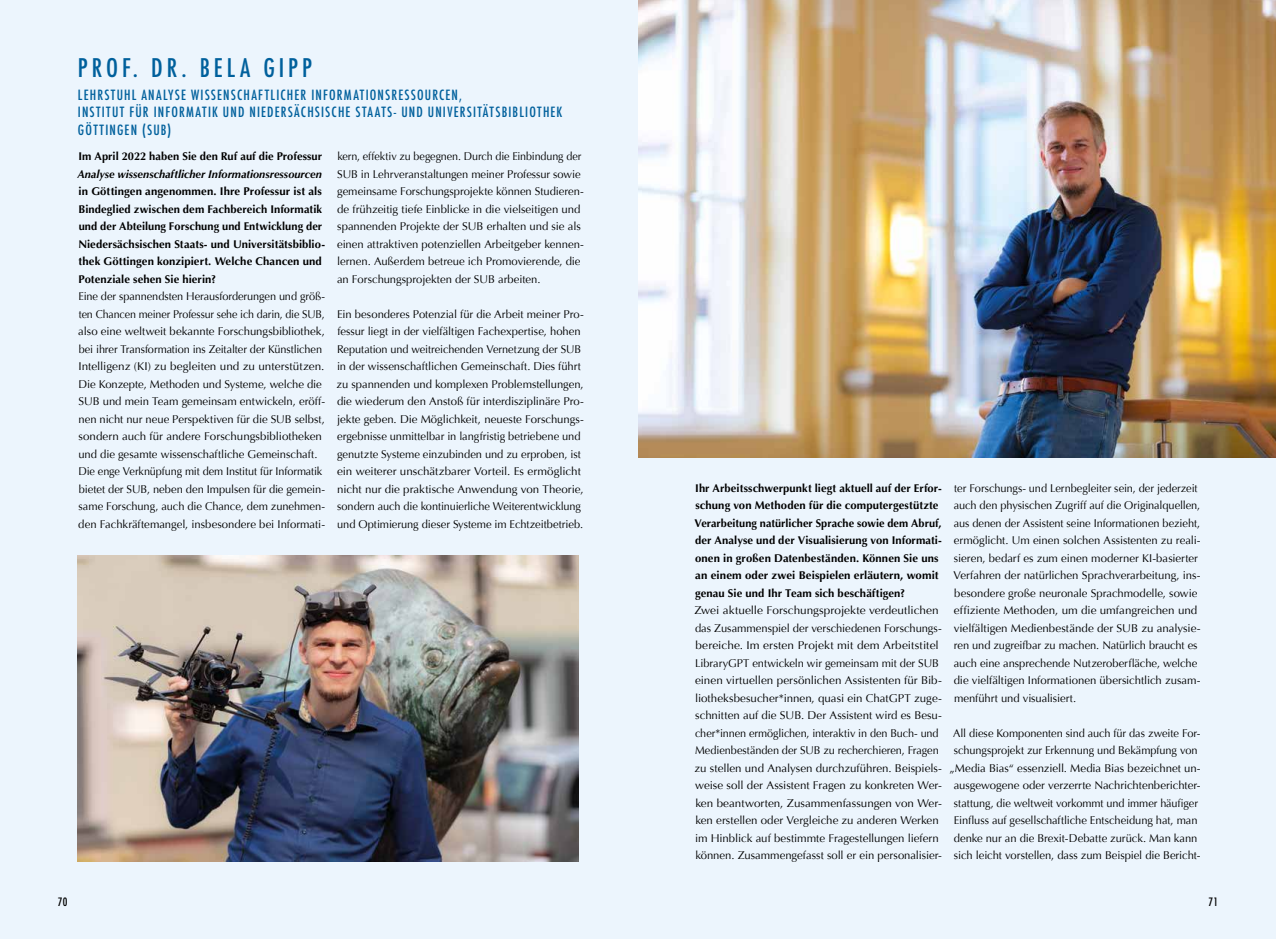
<style>
.page{position:relative;width:1276px;height:939px;background:#ecf5fd}
.page>*{position:absolute;margin:0;border:0;box-sizing:border-box;transform-origin:0 0}
.t1{font:500 condensed 25px "Futura";letter-spacing:.155em;color:#00609c}
.t2{font:500 condensed 13.75px/17.5px "Futura";letter-spacing:.085em;color:#00609c}
.t3{font:11.25px/17.5px "Optima";letter-spacing:-.005em;color:#000}
.t4{font:11.25px/17.5px "Optima";letter-spacing:-.005em;color:#000;scale:1.05 1}
.t5{font:700 11.25px/17.5px "Optima";letter-spacing:.005em;color:#000}
.t6{font:11.25px/17.5px "Optima";letter-spacing:-.005em;color:#000;scale:.96 1}
.t7{font:italic 700 11.25px "Optima";color:#000}
.t8{font:500 condensed 11.25px "Futura";color:#000}
</style>
<div class="page">
<img style="left:78px;top:555px;width:500px;height:306px">
<img style="left:638px;top:0;width:638px;height:458px">
<h1 class="t1" style="left:78px;top:52px;width:235px">PROF. DR. BELA GIPP</h1>
<p class="t2" style="left:78px;top:86px;width:486px">LEHRSTUHL ANALYSE WISSENSCHAFTLICHER INFORMATIONSRESSOURCEN,<br>INSTITUT FÜR INFORMATIK UND NIEDERSÄCHSISCHE STAATS- UND UNIVERSITÄTSBIBLIOTHEK<br>GÖTTINGEN (SUB)</p>
<p class="t6" style="left:337px;top:148px;width:259px">kern, effektiv zu begegnen. Durch die Einbindung der SUB in Lehrveranstaltungen meiner Professur sowie gemeinsame Forschungsprojekte können Studieren&shy;de frühzeitig tiefe Einblicke in die vielseitigen und spannenden Projekte der SUB erhalten und sie als einen attraktiven potenziellen Arbeitgeber kennen&shy;lernen. Außerdem betreue ich Promovierende, die an Forschungsprojekten der SUB arbeiten.</p>
<p class="t3" style="left:337px;top:305px;width:249px">Ein besonderes Potenzial für die Arbeit meiner Pro&shy;fessur liegt in der vielfältigen Fachexpertise, hohen Reputation und weitreichenden Vernetzung der SUB in der wissenschaftlichen Gemeinschaft. Dies führt zu spannenden und komplexen Problemstellungen, die wiederum den Anstoß für interdisziplinäre Pro&shy;jekte geben. Die Möglichkeit, neueste Forschungs&shy;ergebnisse unmittelbar in langfristig betriebene und genutzte Systeme einzubinden und zu erproben, ist ein weiterer unschätzbarer Vorteil. Es ermöglicht nicht nur die praktische Anwendung von Theorie, sondern auch die kontinuierliche Weiterentwicklung und Optimierung dieser Systeme im Echtzeitbetrieb.</p>
<p class="t5" style="left:78px;top:148px;width:245px">Im April 2022 haben Sie den Ruf auf die Professur</p>
<p class="t7" style="left:77px;top:167px;width:246px">Analyse wissenschaftlicher Informationsressourcen</p>
<p class="t5" style="left:78px;top:183px;width:248px">in Göttingen angenommen. Ihre Professur ist als Bindeglied zwischen dem Fachbereich Informatik und der Abteilung Forschung und Entwicklung der Niedersächsischen Staats- und Universitätsbiblio&shy;thek Göttingen konzipiert. Welche Chancen und Potenziale sehen Sie hierin?</p>
<p class="t3" style="left:78px;top:288px;width:248px">Eine der spannendsten Herausforderungen und größ&shy;ten Chancen meiner Professur sehe ich darin, die SUB, also eine weltweit bekannte Forschungsbibliothek, bei ihrer Transformation ins Zeitalter der Künstlichen Intelligenz (KI) zu begleiten und zu unterstützen.<br>Die Konzepte, Methoden und Systeme, welche die SUB und mein Team gemeinsam entwickeln, eröff&shy;nen nicht nur neue Perspektiven für die SUB selbst, sondern auch für andere Forschungsbibliotheken und die gesamte wissenschaftliche Gemeinschaft.<br>Die enge Verknüpfung mit dem Institut für Informatik bietet der SUB, neben den Impulsen für die gemein&shy;same Forschung, auch die Chance, dem zunehmen&shy;den Fachkräftemangel, insbesondere bei Informati-</p>
<p class="t5" style="left:694px;top:479px;width:249px">Ihr Arbeitsschwerpunkt liegt aktuell auf der Erfor&shy;schung von Methoden für die computergestützte Verarbeitung natürlicher Sprache sowie dem Abruf, der Analyse und der Visualisierung von Informati&shy;onen in großen Datenbeständen. Können Sie uns an einem oder zwei Beispielen erläutern, womit genau Sie und Ihr Team sich beschäftigen?</p>
<p class="t4" style="left:694px;top:602px;width:237px">Zwei aktuelle Forschungsprojekte verdeutlichen das Zusammenspiel der verschiedenen Forschungs&shy;bereiche. Im ersten Projekt mit dem Arbeitstitel LibraryGPT entwickeln wir gemeinsam mit der SUB einen virtuellen persönlichen Assistenten für Bib&shy;liotheksbesucher*innen, quasi ein ChatGPT zuge&shy;schnitten auf die SUB. Der Assistent wird es Besu&shy;cher*innen ermöglichen, interaktiv in den Buch- und Medienbeständen der SUB zu recherchieren, Fragen zu stellen und Analysen durchzuführen. Beispiels&shy;weise soll der Assistent Fragen zu konkreten Wer&shy;ken beantworten, Zusammenfassungen von Wer&shy;ken erstellen oder Vergleiche zu anderen Werken im Hinblick auf bestimmte Fragestellungen liefern können. Zusammengefasst soll er ein personalisier-</p>
<p class="t3" style="left:953px;top:479px;width:249px">ter Forschungs- und Lernbegleiter sein, der jederzeit auch den physischen Zugriff auf die Originalquellen, aus denen der Assistent seine Informationen bezieht, ermöglicht. Um einen solchen Assistenten zu reali&shy;sieren, bedarf es zum einen moderner KI-basierter Verfahren der natürlichen Sprachverarbeitung, ins&shy;besondere große neuronale Sprachmodelle, sowie effiziente Methoden, um die umfangreichen und vielfältigen Medienbestände der SUB zu analysie&shy;ren und zugreifbar zu machen. Natürlich braucht es auch eine ansprechende Nutzeroberfläche, welche die vielfältigen Informationen übersichtlich zusam&shy;menführt und visualisiert.</p>
<p class="t3" style="left:949px;top:724px;width:252px;text-align:center">All diese Komponenten sind auch für das zweite For&shy;schungsprojekt zur Erkennung und Bekämpfung von „Media Bias“ essenziell. Media Bias bezeichnet un&shy;ausgewogene oder verzerrte Nachrichtenberichter&shy;stattung, die weltweit vorkommt und immer häufiger Einfluss auf gesellschaftliche Entscheidung hat, man denke nur an die Brexit-Debatte zurück. Man kann sich leicht vorstellen, dass zum Beispiel die Bericht-</p>
<p class="t8" style="left:58px;top:894px;width:11px">70</p>
<p class="t8" style="left:1208px;top:894px;width:11px">71</p>
</div>
